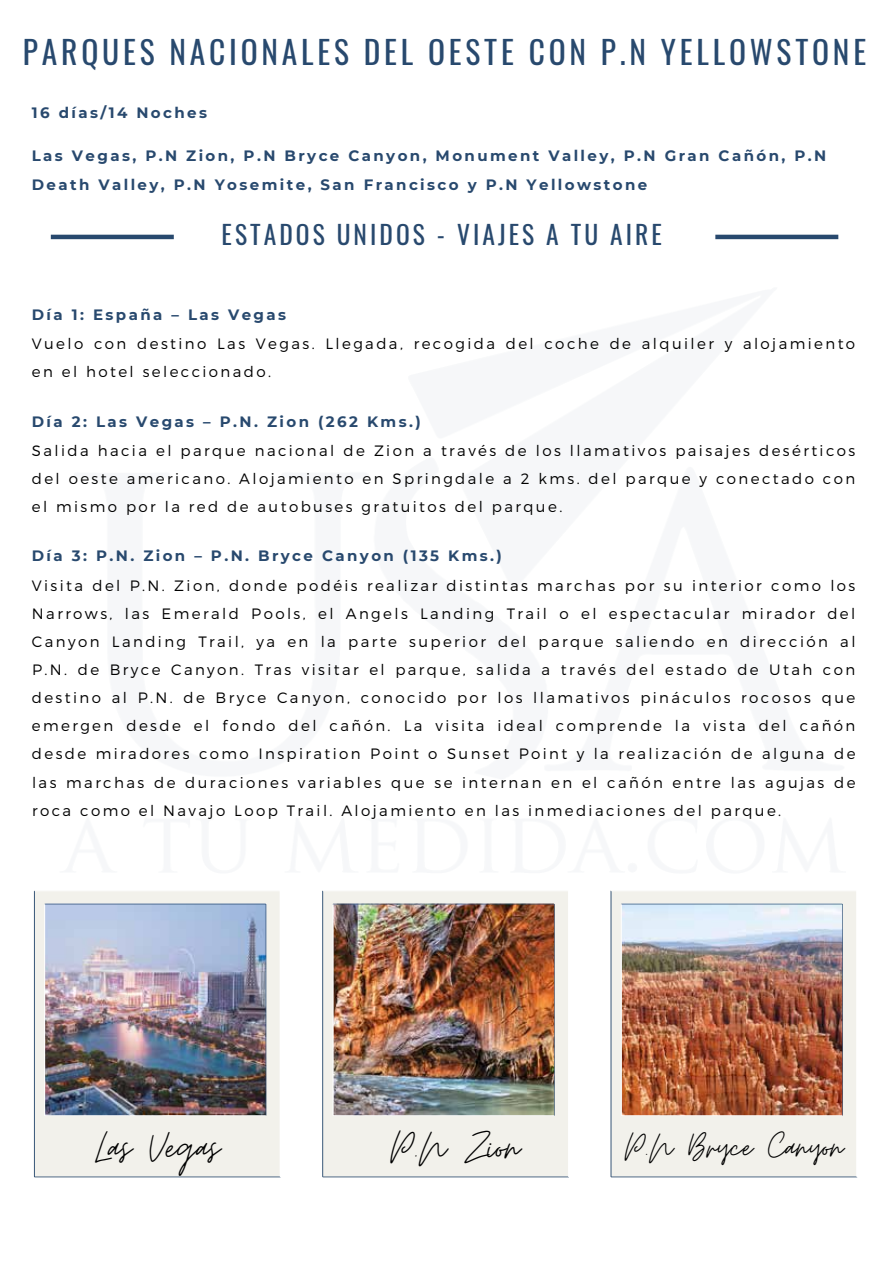
<style>
.page{position:relative;width:894px;height:1264px;background:#fff}
.page>*{position:absolute;margin:0;border:0;box-sizing:border-box;transform-origin:0 0}
.t1{font:48px "Moon Time";color:#000}
.t2{font:41.25px "Moon Time";color:#000}
.t3{font:31.5px "Oswald";letter-spacing:.12em;color:#28496e}
.t4{font:25.5px "Oswald";letter-spacing:.12em;color:#28496e}
.t5{font:300 15px/28px "Montserrat";letter-spacing:.16em;color:#000;text-align:justify}
.t6{font:700 15px/29.2px "Montserrat";letter-spacing:.16em;color:#28496e}
</style>
<div class="page">
<hr style="left:51px;top:235px;width:123px;height:4px;background:#28496e">
<hr style="left:715px;top:235px;width:123px;height:4px;background:#28496e">
<img style="left:34px;top:890px;width:246px;height:287px">
<img style="left:322px;top:890px;width:247px;height:287px">
<img style="left:610px;top:890px;width:247px;height:287px">
<h3 class="t3" style="left:23px;top:40px;width:844px">PARQUES NACIONALES DEL OESTE CON P.N YELLOWSTONE</h3>
<p class="t6" style="left:32px;top:97px;width:177px">16 días/14 Noches</p>
<p class="t6" style="left:32px;top:140px;width:795px">Las Vegas, P.N Zion, P.N Bryce Canyon, Monument Valley, P.N Gran Cañón, P.N<br>Death Valley, P.N Yosemite, San Francisco y P.N Yellowstone</p>
<h3 class="t4" style="left:221px;top:224px;width:441px">ESTADOS UNIDOS - VIAJES A TU AIRE</h3>
<p class="t6" style="left:32px;top:299px;width:256px">Día 1: España – Las Vegas</p>
<p class="t5" style="left:32px;top:331px;width:824px">Vuelo con destino Las Vegas. Llegada, recogida del coche de alquiler y alojamiento en el hotel seleccionado.</p>
<p class="t6" style="left:32px;top:406px;width:390px">Día 2: Las Vegas – P.N. Zion (262 Kms.)</p>
<p class="t5" style="left:32px;top:437px;width:824px">Salida hacia el parque nacional de Zion a travÈs de los llamativos paisajes desÈrticos del oeste americano. Alojamiento en Springdale a 2 kms. del parque y conectado con el mismo por la red de autobuses gratuitos del parque.</p>
<p class="t6" style="left:32px;top:540px;width:471px">Día 3: P.N. Zion – P.N. Bryce Canyon (135 Kms.)</p>
<p class="t5" style="left:32px;top:572px;width:825px">Visita del P.N. Zion, donde podÈis realizar distintas marchas por su interior como los Narrows, las Emerald Pools, el Angels Landing Trail o el espectacular mirador del Canyon Landing Trail, ya en la parte superior del parque saliendo en direcciÛn al P.N. de Bryce Canyon. Tras visitar el parque, salida a travÈs del estado de Utah con destino al P.N. de Bryce Canyon, conocido por los llamativos pin·culos rocosos que emergen desde el fondo del caÒÛn. La visita ideal comprende la vista del caÒÛn desde miradores como Inspiration Point o Sunset Point y la realizaciÛn de alguna de las marchas de duraciones variables que se internan en el caÒÛn entre las agujas de roca como el Navajo Loop Trail. Alojamiento en las inmediaciones del parque.</p>
<h1 class="t1" style="left:95px;top:1118px;width:126px">Las Vegas</h1>
<h1 class="t1" style="left:390px;top:1118px;width:131px">P.N Zion</h1>
<h2 class="t2" style="left:624px;top:1123px;width:220px">P.N Bryce Canyon</h2>
</div>
